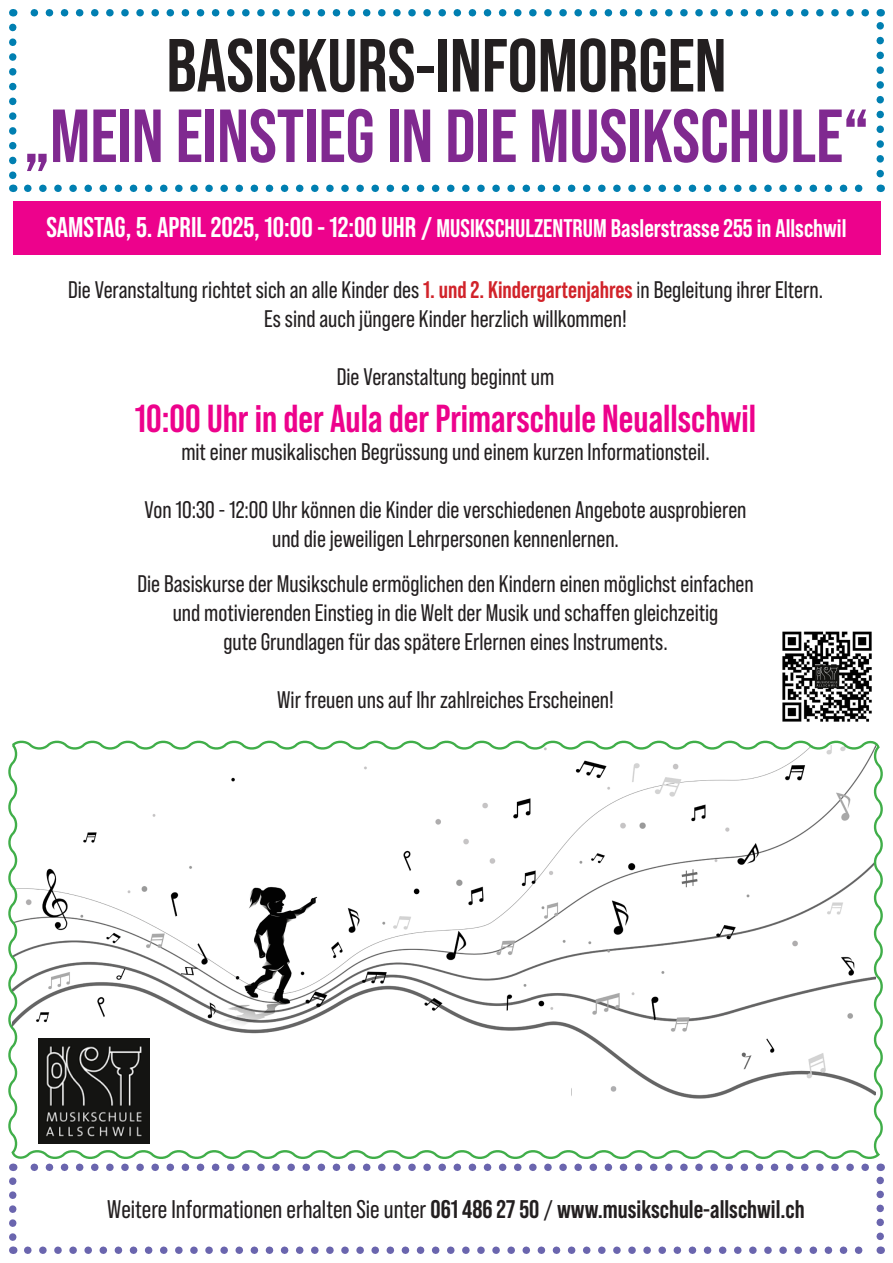
<style>
.page{position:relative;width:893px;height:1263px;background:#fff}
.page>*{position:absolute;margin:0;border:0;box-sizing:border-box;transform-origin:0 0}
.t1{font:700 75px "Bebas Neue Pro";color:#802990}
.t2{font:700 75px "Bebas Neue Pro";color:#231f20}
.t3{font:700 39px "Bebas Neue Pro";color:#ed028c}
.t4{font:700 25.5px "Bebas Neue Pro";color:#fff}
.t5{font:700 25.5px "Bebas Neue Pro";color:#231f20}
.t6{font:24px/28.8px "Bebas Neue Pro";color:#231f20;text-align:center}
.s1{font-size:28.5px}
.s2{font-weight:700;color:#d1232a}
.s3{font-family:"Bebas Neue Pro Middle"}
.s4{font-weight:400}
</style>
<div class="page">
<svg style="left:8px;top:740px;width:875px;height:419px"></svg>
<svg style="left:28px;top:185px;width:835px;height:7px"></svg>
<svg style="left:30px;top:9px;width:835px;height:8px"></svg>
<svg style="left:9px;top:27px;width:8px;height:165px"></svg>
<svg style="left:876px;top:9px;width:8px;height:165px"></svg>
<svg style="left:28px;top:1246px;width:835px;height:8px"></svg>
<svg style="left:30px;top:1163px;width:835px;height:8px"></svg>
<svg style="left:9px;top:1181px;width:8px;height:73px"></svg>
<svg style="left:876px;top:1163px;width:8px;height:73px"></svg>
<div style="left:13px;top:201px;width:867px;height:53px;background:#ed028c"></div>
<img style="left:38px;top:1038px;width:112px;height:105px">
<img style="left:782px;top:631px;width:90px;height:91px">
<div style="left:276px;top:1038px;width:295px;height:98px;background:#fff"></div>
<p class="t2" style="left:166px;top:23px;width:562px">BASISKURS-INFOMORGEN</p>
<p class="t1" style="left:24px;top:93px;width:847px">„MEIN EINSTIEG IN DIE MUSIKSCHULE“</p>
<p class="t4" style="left:46px;top:214px;width:802px"><span class="s1">SAMSTAG, 5. APRIL 2025, 10:00 - 12:00 UHR /</span> MUSIKSCHULZENTRUM Baslerstrasse 255 in Allschwil</p>
<p class="t6" style="left:68px;top:276px;width:756px">Die Veranstaltung richtet sich an alle Kinder des <span class="s2">1. und 2. Kindergartenjahres</span> <span class="s3">i</span>n Begleitung ihrer Eltern.</p>
<p class="t6" style="left:264px;top:304px;width:364px">Es sind auch jüngere Kinder herzlich willkommen!</p>
<p class="t6" style="left:337px;top:362px;width:219px">Die Veranstaltung beginnt um</p>
<p class="t3" style="left:135px;top:396px;width:623px">10:00 Uhr in der Aula der Primarschule Neuallschwil</p>
<p class="t6" style="left:181px;top:438px;width:530px">mit einer musikalischen Begrüssung und einem kurzen Informationsteil.</p>
<p class="t6" style="left:145px;top:495px;width:603px">Von 10:30 - 12:00 Uhr können die Kinder die verschiedenen Angebote ausprobieren und die jeweiligen Lehrpersonen kennenlernen.</p>
<p class="t6" style="left:137px;top:570px;width:618px">Die Basiskurse der Musikschule ermöglichen den Kindern einen möglichst einfachen und motivierenden Einstieg in die Welt der Musik und schaffen gleichzeitig<br>gute Grundlagen für das spätere Erlernen eines Instruments.</p>
<p class="t6" style="left:277px;top:685px;width:338px">Wir freuen uns auf Ihr zahlreiches Erscheinen!</p>
<p class="t5" style="left:107px;top:1194px;width:699px"><span class="s4">Weitere Informationen erhalten Sie unter</span> 061 486 27 50 <span class="s4">/</span> www.musikschule-allschwil.ch</p>
</div>
